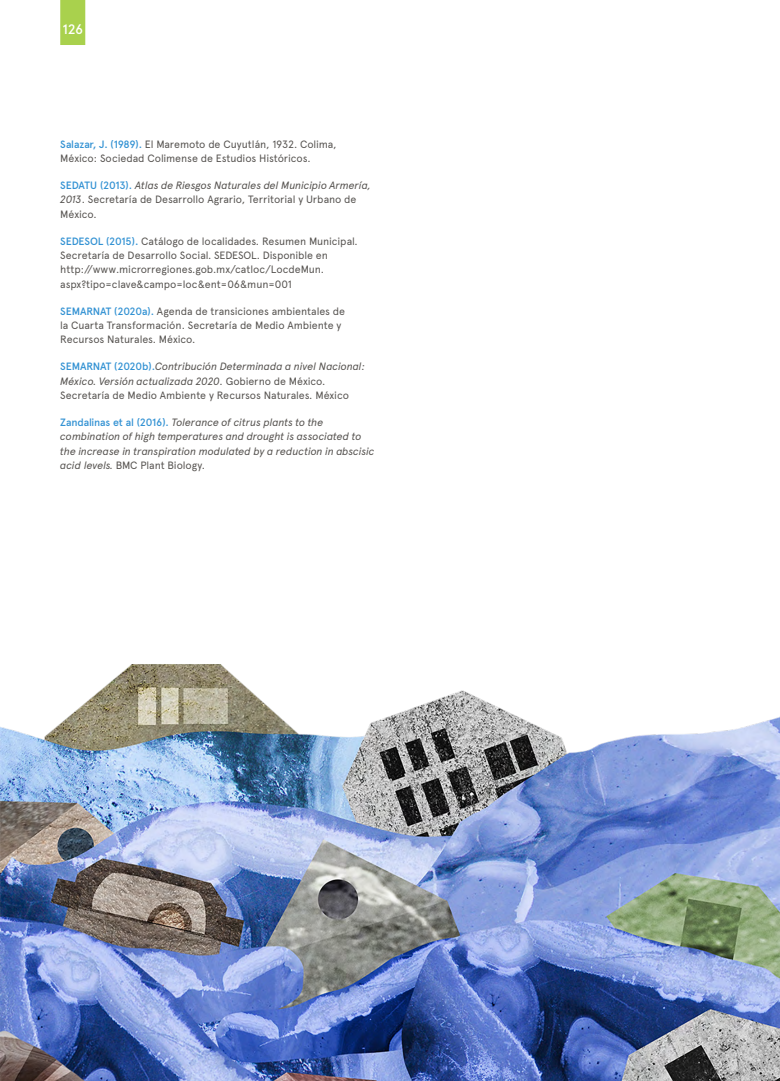
<style>
.page{position:relative;width:780px;height:1081px;background:#fff}
.page>*{position:absolute;margin:0;border:0;box-sizing:border-box;transform-origin:0 0}
.t1{font:500 13.75px "Apercu";color:#fff}
.t2{font:10.62px/14.4px "Apercu";letter-spacing:-.01em;color:#575451}
.t3{font:italic 10.62px/14.4px "Apercu";letter-spacing:-.015em;color:#575451}
.s1{font-weight:500;color:#3392d3}
.s2{font-style:italic}
.s3{font-weight:500;font-style:normal;color:#3392d3}
.s4{font-style:normal}
</style>
<div class="page">
<div style="left:60px;top:0;width:25px;height:45px;background:#a9d14d"></div>
<img style="left:1px;top:664px;width:779px;height:417px">
<p class="t1" style="left:63px;top:21px;width:22px">126</p>
<p class="t2" style="left:60px;top:137px;width:278px"><span class="s1">Salazar, J. (1989).</span> El Maremoto de Cuyutlán, 1932. Colima,<br>México: Sociedad Colimense de Estudios Históricos.</p>
<p class="t2" style="left:60px;top:178px;width:312px"><span class="s1">SEDATU (2013).</span> <span class="s2">Atlas de Riesgos Naturales del Municipio Armería,<br>2013</span>. Secretaría de Desarrollo Agrario, Territorial y Urbano de<br>México.</p>
<p class="t2" style="left:60px;top:234px;width:299px"><span class="s1">SEDESOL (2015).</span> Catálogo de localidades. Resumen Municipal.<br>Secretaría de Desarrollo Social. SEDESOL. Disponible en http://www.microrregiones.gob.mx/catloc/LocdeMun. aspx?tipo=clave&amp;campo=loc&amp;ent=06&amp;mun=001</p>
<p class="t2" style="left:60px;top:304px;width:286px"><span class="s1">SEMARNAT (2020a).</span> Agenda de transiciones ambientales de la Cuarta Transformación. Secretaría de Medio Ambiente y<br>Recursos Naturales. México.</p>
<p class="t2" style="left:60px;top:359px;width:306px"><span class="s1">SEMARNAT (2020b).</span><span class="s2">Contribución Determinada a nivel Nacional:<br>México. Versión actualizada 2020</span>. Gobierno de México.<br>Secretaría de Medio Ambiente y Recursos Naturales. México</p>
<p class="t3" style="left:60px;top:414px;width:316px"><span class="s3">Zandalinas et al (2016).</span> Tolerance of citrus plants to the combination of high temperatures and drought is associated to the increase in transpiration modulated by a reduction in abscisic acid levels. <span class="s4">BMC Plant Biology.</span></p>
</div>
